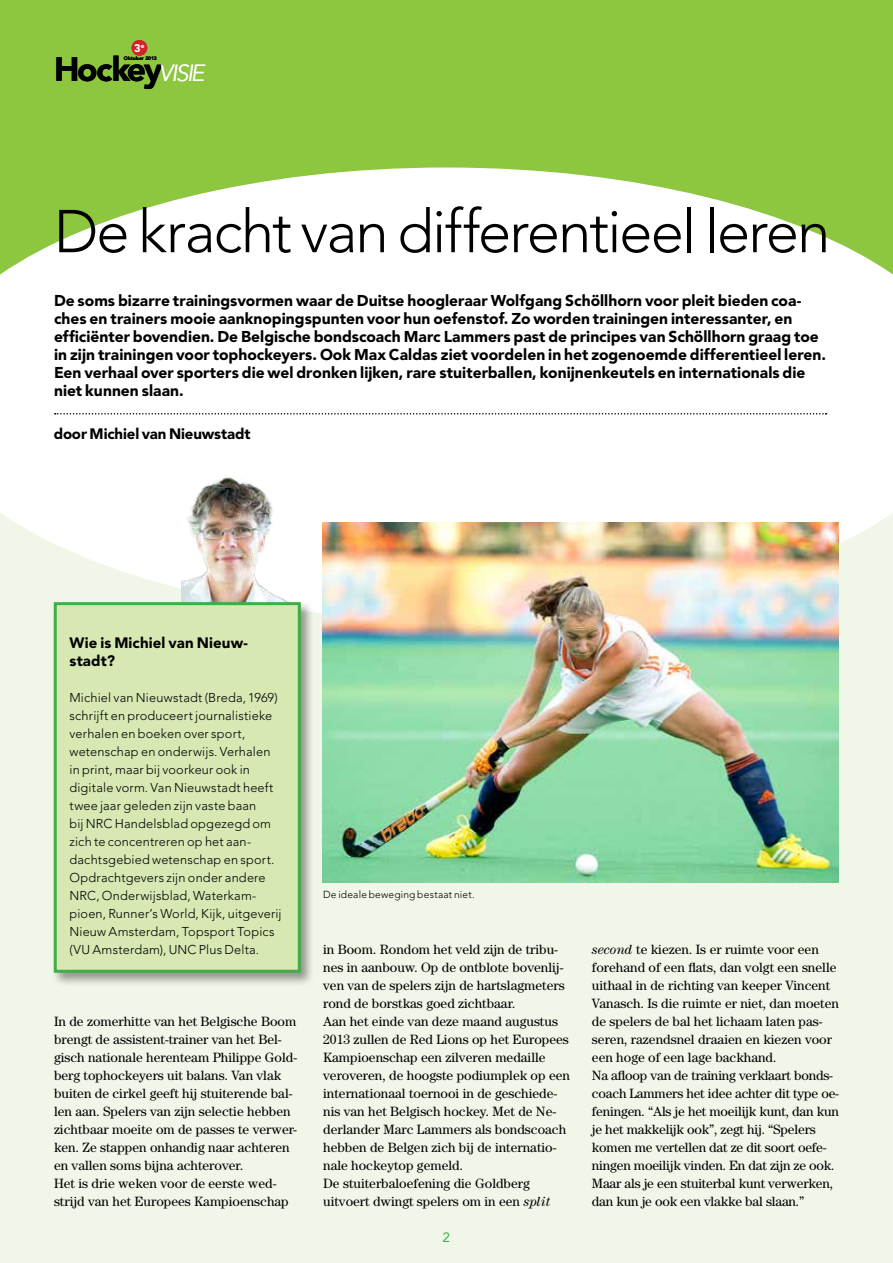
<style>
.page{position:relative;width:893px;height:1263px;background:#fff}
.page>*{position:absolute;margin:0;border:0;box-sizing:border-box;transform-origin:0 0}
.t1{font:300 59.85px "Avenir LT Std";letter-spacing:-.03em;color:#000}
.t2{font:900 33.6px "Avenir LT Std";letter-spacing:-.065em;color:#000}
.t3{font:900 15.6px/18px "Avenir LT Std";color:#000}
.t4{font:900 15px/18px "Avenir LT Std";color:#000}
.t5{font:13.5px/18px "Century Std";color:#000}
.t6{font:13.5px "Avenir LT Std";color:#41ad49}
.t7{font:300 12.75px/18px "Avenir LT Std";letter-spacing:.015em;color:#000}
.t8{font:900 11.1px "Avenir LT Std";color:#fff}
.t9{font:300 10.2px "Avenir LT Std";letter-spacing:.02em;color:#000}
.t10{font:900 5.1px "Avenir LT Std";letter-spacing:-.015em;color:#000}
.s1{font-weight:300;font-style:italic;font-size:23.1px;color:#fff}
.s2{font-style:italic}
</style>
<div class="page">
<div style="left:0;top:620px;width:893px;height:643px;background:#f0f7e8"></div>
<div style="left:0;top:0;width:893px;height:319px;background:#8dc63f"></div>
<svg style="left:0;top:167px;width:893px;height:453px"></svg>
<img style="left:323px;top:522px;width:516px;height:360px">
<img style="left:181px;top:476px;width:112px;height:124px">
<svg style="left:55px;top:413px;width:772px;height:2px"></svg>
<div style="left:132px;top:40px;width:15px;height:16px;background:#d2232a;border-radius:50%"></div>
<div style="left:52px;top:600px;width:263px;height:387px;background:#000;opacity:.39"></div>
<div style="left:55px;top:604px;width:244px;height:367px;background:#d7e8b3"></div>
<div style="left:54px;top:602px;width:247px;height:371px;border:3px solid #41ad49"></div>
<p class="t8" style="left:134px;top:41px;width:12px">3<sup>e</sup></p>
<h2 class="t2" style="left:54px;top:49px;width:152px">Hockey<span class="s1">VISIE</span></h2>
<p class="t10" style="left:124px;top:55px;width:34px">Oktober 2013</p>
<h1 class="t1" style="left:54px;top:196px;width:778px">De kracht van differentieel leren</h1>
<p class="t3" style="left:54px;top:292px;width:774px">De soms bizarre trainingsvormen waar de Duitse hoogleraar Wolfgang Schöllhorn voor pleit bieden coa&shy;ches en trainers mooie aanknopingspunten voor hun oefenstof. Zo worden trainingen interessanter, en efficiënter bovendien. De Belgische bondscoach Marc Lammers past de principes van Schöllhorn graag toe in zijn trainingen voor tophockeyers. Ook Max Caldas ziet voordelen in het zogenoemde differentieel leren.<br>Een verhaal over sporters die wel dronken lijken, rare stuiterballen, konijnenkeutels en internationals die niet kunnen slaan.</p>
<p class="t4" style="left:54px;top:425px;width:198px">door Michiel van Nieuwstadt</p>
<p class="t4" style="left:70px;top:634px;width:180px">Wie is Michiel van Nieuw&shy;stadt?</p>
<p class="t7" style="left:70px;top:689px;width:214px">Michiel van Nieuwstadt (Breda, 1969) schrijft en produceert journalistieke verhalen en boeken over sport, wetenschap en onderwijs. Verhalen in print, maar bij voorkeur ook in digitale vorm. Van Nieuwstadt heeft twee jaar geleden zijn vaste baan<br>bij NRC Handelsblad opgezegd om zich te concentreren op het aan&shy;dachtsgebied wetenschap en sport.<br>Opdrachtgevers zijn onder andere NRC, Onderwijsblad, Waterkam&shy;pioen, Runner’s World, Kijk, uitgeverij Nieuw Amsterdam, Topsport Topics (VU Amsterdam), UNC Plus Delta.</p>
<p class="t5" style="left:54px;top:1012px;width:245px">In de zomerhitte van het Belgische Boom brengt de assistent-trainer van het Bel&shy;gisch nationale herenteam Philippe Gold&shy;berg tophockeyers uit balans. Van vlak buiten de cirkel geeft hij stuiterende bal&shy;len aan. Spelers van zijn selectie hebben zichtbaar moeite om de passes te verwer&shy;ken. Ze stappen onhandig naar achteren en vallen soms bijna achterover.<br>Het is drie weken voor de eerste wed&shy;strijd van het Europees Kampioenschap</p>
<p class="t9" style="left:323px;top:889px;width:153px">De ideale beweging bestaat niet.</p>
<p class="t5" style="left:323px;top:940px;width:248px">in Boom. Rondom het veld zijn de tribu&shy;nes in aanbouw. Op de ontblote bovenlij&shy;ven van de spelers zijn de hartslagmeters rond de borstkas goed zichtbaar.<br>Aan het einde van deze maand augustus 2013 zullen de Red Lions op het Europees Kampioenschap een zilveren medaille veroveren, de hoogste podiumplek op een internationaal toernooi in de geschiede&shy;nis van het Belgisch hockey. Met de Ne&shy;derlander Marc Lammers als bondscoach hebben de Belgen zich bij de internatio&shy;nale hockeytop gemeld.<br>De stuiterbaloefening die Goldberg uitvoert dwingt spelers om in een <span class="s2">split</span></p>
<p class="t5" style="left:592px;top:940px;width:249px"><span class="s2">second</span> te kiezen. Is er ruimte voor een forehand of een flats, dan volgt een snelle uithaal in de richting van keeper Vincent Vanasch. Is die ruimte er niet, dan moeten de spelers de bal het lichaam laten pas&shy;seren, razendsnel draaien en kiezen voor een hoge of een lage backhand.<br>Na afloop van de training verklaart bonds&shy;coach Lammers het idee achter dit type oe&shy;feningen. “Als je het moeilijk kunt, dan kun je het makkelijk ook”, zegt hij. “Spelers komen me vertellen dat ze dit soort oefe&shy;ningen moeilijk vinden. En dat zijn ze ook.<br>Maar als je een stuiterbal kunt verwerken, dan kun je ook een vlakke bal slaan.”</p>
<p class="t6" style="left:442px;top:1229px;width:9px">2</p>
</div>
